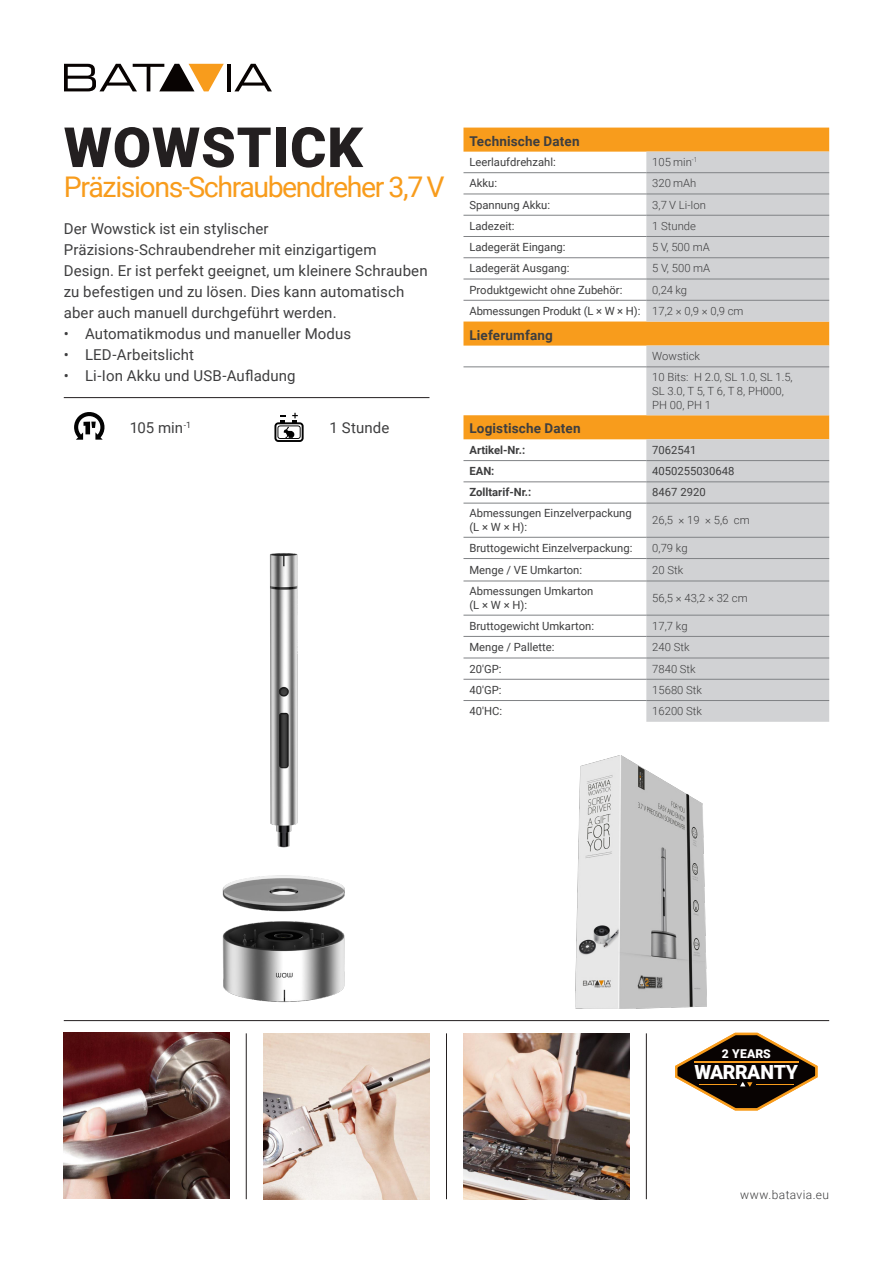
<style>
.page{position:relative;width:893px;height:1263px;background:#fff}
.page>*{position:absolute;margin:0;border:0;box-sizing:border-box;transform-origin:0 0}
.Product_Name{font:900 55.5px "Roboto";letter-spacing:.015em;color:#231f20}
.Product_description{font:28.5px "Roboto";letter-spacing:-.05em;color:#f89c1c}
.t1{font:900 19.5px "Roboto";letter-spacing:-.025em;color:#fff}
.Bullet_List{font:15px/21px "Roboto";letter-spacing:.01em;color:#3e3e3f}
.Text{font:15px "Roboto";letter-spacing:.005em;color:#3e3e3f}
.Table_Header_H1{font:700 13.5px "Roboto";letter-spacing:.01em;color:#3e3e3f}
.t2{font:900 12.15px "Roboto";letter-spacing:.015em;color:#fff}
.Web_Address{font:300 12px "Roboto";letter-spacing:.035em;color:#3e3e3f}
.Table_Text_Regular{font:11.25px/14.2px "Roboto";color:#3e3e3f}
.Table_Text_Light{font:300 11.25px/14.2px "Roboto";color:#3e3e3f}
.Table_Text_Regular-2{font:700 11.25px "Roboto";color:#3e3e3f}
.Table_Text_Light-2{font:11.25px "Roboto";color:#3e3e3f}
.Text-2{font:8.7px "Roboto";color:#3e3e3f}
</style>
<div class="page">
<img style="left:264px;top:1033px;width:165px;height:166px">
<hr style="left:227px;top:64px;width:4px;height:27px;background:#080302">
<svg style="left:234px;top:64px;width:38px;height:27px"></svg>
<svg style="left:64px;top:64px;width:160px;height:27px"></svg>
<img style="left:222px;top:536px;width:295px;height:467px">
<hr style="left:64px;top:1020px;width:765px;height:1px;background:#231f20">
<hr style="left:64px;top:397px;width:365px;height:1px;background:#231f20">
<img style="left:463px;top:1033px;width:166px;height:166px">
<img style="left:64px;top:1032px;width:166px;height:166px">
<svg style="left:675px;top:1033px;width:142px;height:77px"></svg>
<hr style="left:646px;top:1033px;width:1px;height:166px;background:#231f20">
<hr style="left:446px;top:1033px;width:1px;height:166px;background:#231f20">
<hr style="left:246px;top:1033px;width:1px;height:166px;background:#231f20">
<img style="left:575px;top:755px;width:132px;height:253px">
<svg style="left:463px;top:128px;width:366px;height:311px"></svg>
<svg style="left:646px;top:152px;width:183px;height:570px;background:#d3ccc3"></svg>
<hr style="left:646px;top:194px;width:183px;height:1px;background:#808285">
<hr style="left:646px;top:236px;width:183px;height:1px;background:#808285">
<hr style="left:463px;top:257px;width:183px;height:1px;background:#808285">
<hr style="left:646px;top:257px;width:183px;height:1px;background:#808285">
<hr style="left:463px;top:279px;width:183px;height:1px;background:#808285">
<hr style="left:646px;top:279px;width:183px;height:1px;background:#808285">
<hr style="left:463px;top:300px;width:183px;height:1px;background:#808285">
<hr style="left:646px;top:300px;width:183px;height:1px;background:#808285">
<hr style="left:463px;top:194px;width:183px;height:1px;background:#808285">
<hr style="left:463px;top:236px;width:183px;height:1px;background:#808285">
<hr style="left:646px;top:367px;width:183px;height:1px;background:#808285">
<hr style="left:463px;top:581px;width:183px;height:1px;background:#808285">
<hr style="left:646px;top:581px;width:183px;height:1px;background:#808285">
<hr style="left:463px;top:615px;width:183px;height:1px;background:#808285">
<hr style="left:646px;top:615px;width:183px;height:1px;background:#808285">
<hr style="left:463px;top:636px;width:183px;height:1px;background:#808285">
<hr style="left:646px;top:636px;width:183px;height:1px;background:#808285">
<hr style="left:463px;top:658px;width:183px;height:1px;background:#808285">
<hr style="left:646px;top:658px;width:183px;height:1px;background:#808285">
<hr style="left:463px;top:679px;width:183px;height:1px;background:#808285">
<hr style="left:646px;top:679px;width:183px;height:1px;background:#808285">
<hr style="left:463px;top:700px;width:183px;height:1px;background:#808285">
<hr style="left:646px;top:700px;width:183px;height:1px;background:#808285">
<hr style="left:646px;top:460px;width:183px;height:1px;background:#808285">
<hr style="left:463px;top:482px;width:183px;height:1px;background:#808285">
<hr style="left:463px;top:503px;width:183px;height:1px;background:#808285">
<hr style="left:463px;top:172px;width:183px;height:1px;background:#808285">
<hr style="left:463px;top:215px;width:183px;height:1px;background:#808285">
<hr style="left:646px;top:482px;width:183px;height:1px;background:#808285">
<hr style="left:646px;top:503px;width:183px;height:1px;background:#808285">
<hr style="left:463px;top:537px;width:183px;height:1px;background:#808285">
<hr style="left:646px;top:172px;width:183px;height:1px;background:#808285">
<hr style="left:646px;top:215px;width:183px;height:1px;background:#808285">
<hr style="left:646px;top:537px;width:183px;height:1px;background:#808285">
<hr style="left:463px;top:558px;width:183px;height:1px;background:#808285">
<hr style="left:646px;top:558px;width:183px;height:1px;background:#808285">
<hr style="left:463px;top:367px;width:183px;height:1px;background:#808285">
<hr style="left:463px;top:460px;width:183px;height:1px;background:#808285">
<svg style="left:74px;top:412px;width:31px;height:28px"></svg>
<svg style="left:274px;top:413px;width:30px;height:29px"></svg>
<p class="Product_Name" style="left:64px;top:108px;width:301px">WOWSTICK</p>
<p class="Product_description" style="left:64px;top:167px;width:382px">Präzisions-Schraubendreher 3,7 V</p>
<p class="Bullet_List" style="left:64px;top:218px;width:365px">Der Wowstick ist ein stylischer Präzisions-Schraubendreher mit einzigartigem Design. Er ist perfekt geeignet, um kleinere Schrauben zu befestigen und zu lösen. Dies kann automatisch aber auch manuell durchgeführt werden.</p>
<p class="Bullet_List" style="left:64px;top:323px;width:289px">• Automatikmodus und manueller Modus</p>
<p class="Bullet_List" style="left:64px;top:344px;width:132px">• LED-Arbeitslicht</p>
<p class="Bullet_List" style="left:64px;top:365px;width:233px">• Li-Ion Akku und USB-Aufladung</p>
<p class="Text" style="left:130px;top:417px;width:55px">105 min</p>
<p class="Text" style="left:330px;top:417px;width:61px">1 Stunde</p>
<p class="Text-2" style="left:184px;top:418px;width:9px">-1</p>
<p class="Table_Header_H1" style="left:469px;top:131px;width:112px">Technische Daten</p>
<p class="Table_Text_Regular" style="left:469px;top:155px;width:88px">Leerlaufdrehzahl:</p>
<p class="Table_Text_Light" style="left:652px;top:155px;width:47px">105 min<sup>-1</sup></p>
<p class="Table_Text_Regular" style="left:469px;top:176px;width:29px">Akku:</p>
<p class="Table_Text_Light" style="left:652px;top:176px;width:46px">320 mAh</p>
<p class="Table_Text_Regular" style="left:469px;top:197px;width:82px">Spannung Akku:</p>
<p class="Table_Text_Light" style="left:652px;top:197px;width:55px">3,7 V Li-Ion</p>
<p class="Table_Text_Regular" style="left:469px;top:218px;width:47px">Ladezeit:</p>
<p class="Table_Text_Light" style="left:652px;top:218px;width:45px">1 Stunde</p>
<p class="Table_Text_Regular" style="left:469px;top:240px;width:98px">Ladegerät Eingang:</p>
<p class="Table_Text_Light" style="left:652px;top:240px;width:59px">5 V, 500 mA</p>
<p class="Table_Text_Regular" style="left:469px;top:261px;width:102px">Ladegerät Ausgang:</p>
<p class="Table_Text_Light" style="left:652px;top:261px;width:59px">5 V, 500 mA</p>
<p class="Table_Text_Regular" style="left:469px;top:282px;width:154px">Produktgewicht ohne Zubehör:</p>
<p class="Table_Text_Light" style="left:652px;top:282px;width:36px">0,24 kg</p>
<p class="Table_Text_Regular" style="left:469px;top:303px;width:172px">Abmessungen Produkt (L × W × H):</p>
<p class="Table_Text_Light" style="left:652px;top:303px;width:93px">17,2 × 0,9 × 0,9 cm</p>
<p class="Table_Header_H1" style="left:469px;top:325px;width:85px">Lieferumfang</p>
<p class="Table_Text_Light" style="left:652px;top:349px;width:49px">Wowstick</p>
<p class="Table_Text_Light" style="left:652px;top:369px;width:142px">10 Bits: H 2.0, SL 1.0, SL 1.5,<br>SL 3.0, T 5, T 6, T 8, PH000,<br>PH 00, PH 1</p>
<p class="Table_Header_H1" style="left:469px;top:419px;width:113px">Logistische Daten</p>
<p class="Table_Text_Regular-2" style="left:469px;top:442px;width:57px">Artikel-Nr.:</p>
<p class="Table_Text_Light-2" style="left:652px;top:442px;width:46px">7062541</p>
<p class="Table_Text_Regular-2" style="left:469px;top:463px;width:27px">EAN:</p>
<p class="Table_Text_Light-2" style="left:652px;top:463px;width:84px">4050255030648</p>
<p class="Table_Text_Regular-2" style="left:469px;top:485px;width:63px">Zolltarif-Nr.:</p>
<p class="Table_Text_Regular" style="left:652px;top:485px;width:55px">8467 2920</p>
<p class="Table_Text_Regular" style="left:469px;top:505px;width:164px">Abmessungen Einzelverpackung (L × W × H):</p>
<p class="Table_Text_Light" style="left:652px;top:513px;width:99px">26,5 × 19 × 5,6 cm</p>
<p class="Table_Text_Regular" style="left:469px;top:540px;width:164px">Bruttogewicht Einzelverpackung:</p>
<p class="Table_Text_Light" style="left:652px;top:540px;width:37px">0,79 kg</p>
<p class="Table_Text_Regular" style="left:469px;top:562px;width:114px">Menge / VE Umkarton:</p>
<p class="Table_Text_Light" style="left:652px;top:562px;width:32px">20 Stk</p>
<p class="Table_Text_Regular" style="left:469px;top:583px;width:125px">Abmessungen Umkarton (L × W × H):</p>
<p class="Table_Text_Light" style="left:652px;top:590px;width:97px">56,5 × 43,2 × 32 cm</p>
<p class="Table_Text_Regular" style="left:469px;top:618px;width:126px">Bruttogewicht Umkarton:</p>
<p class="Table_Text_Light" style="left:652px;top:618px;width:37px">17,7 kg</p>
<p class="Table_Text_Regular" style="left:469px;top:640px;width:87px">Menge / Pallette:</p>
<p class="Table_Text_Light" style="left:652px;top:640px;width:39px">240 Stk</p>
<p class="Table_Text_Regular" style="left:469px;top:661px;width:34px">20'GP:</p>
<p class="Table_Text_Light" style="left:652px;top:661px;width:45px">7840 Stk</p>
<p class="Table_Text_Regular" style="left:469px;top:682px;width:34px">40'GP:</p>
<p class="Table_Text_Light" style="left:652px;top:682px;width:51px">15680 Stk</p>
<p class="Table_Text_Regular" style="left:469px;top:704px;width:34px">40'HC:</p>
<p class="Table_Text_Light" style="left:652px;top:704px;width:51px">16200 Stk</p>
<p class="t2" style="left:722px;top:1045px;width:51px">2 YEARS</p>
<p class="t1" style="left:694px;top:1058px;width:105px">WARRANTY</p>
<p class="Web_Address" style="left:740px;top:1186px;width:91px">www.batavia.eu</p>
</div>
